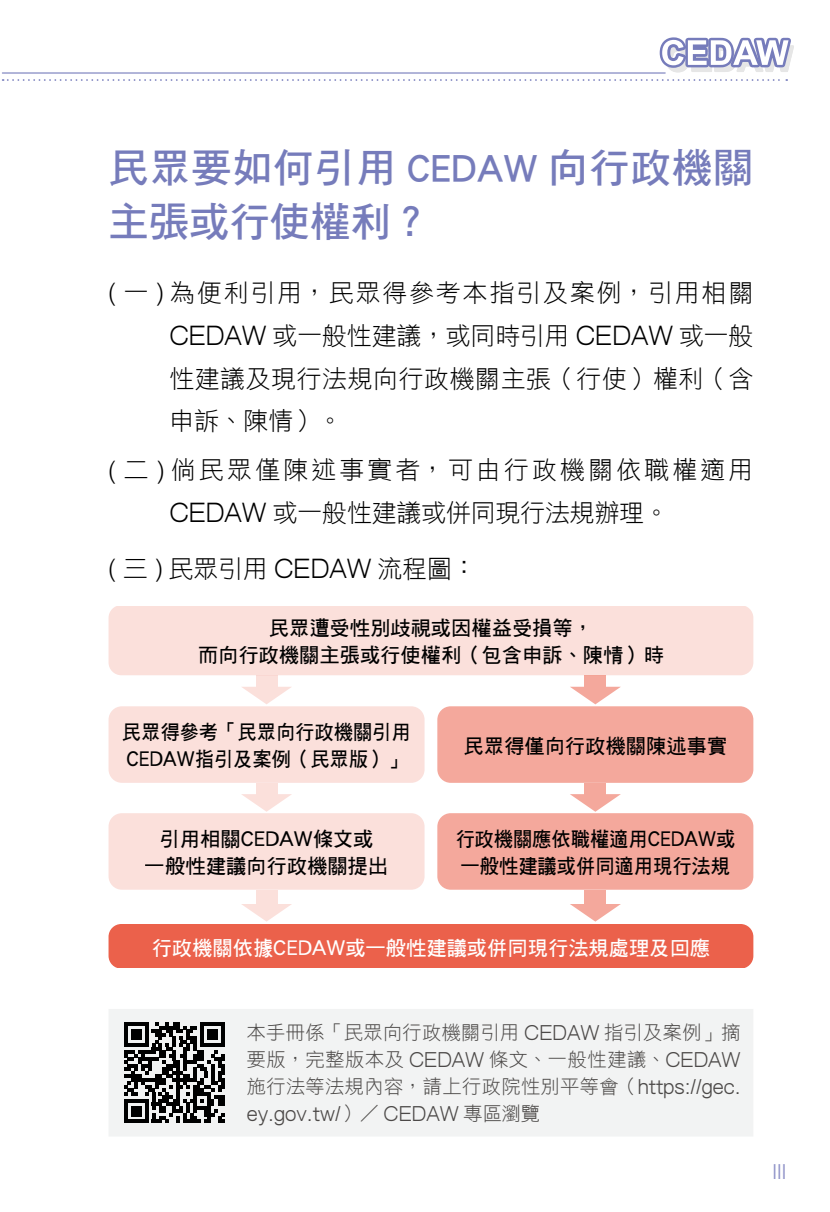
<style>
.page{position:relative;width:830px;height:1212px;background:#fff}
.page>*{position:absolute;margin:0;border:0;box-sizing:border-box;transform-origin:0 0}
.t1{font:40.5px/54px "DF Hei Std W7";letter-spacing:.005em;color:#767cbb}
.t2{font:24.75px/42.8px "DF Hei W3 WIN BF";letter-spacing:.03em;color:#000;text-align:justify}
.t3{font:24.75px/42.8px "DF Hei W3 WIN BF";letter-spacing:.13em;color:#000}
.t4{font:20.25px/27px "DF Hei W7 WINP BF";color:#000;text-align:center}
.t5{font:20.25px/27px "DF Hei W7 WINP BF";color:#000;scale:.95 1}
.t6{font:20.25px "DF Hei W7 WINP BF";color:#fff}
.t7{font:20.25px "Avant Garde";color:#9295c9}
.t8{font:19.12px/27px "DF Hei W3 WIN BF";letter-spacing:.025em;color:#4c4948;text-align:justify}
.t9{font:500 19.12px "AR Gothic 1";color:#4c4948}
.s1{font-family:"AR Gothic 1";font-weight:500}
.s2{font-family:"DF Hei W3 WIN BF";font-weight:400}
</style>
<div class="page">
<hr style="left:2px;top:72px;width:663px;height:2px;background:#767cbb">
<svg style="left:3px;top:37px;width:791px;height:44px"></svg>
<div style="left:108px;top:606px;width:645px;height:69px;background:#fbe0db;border-radius:13px"></div>
<div style="left:108px;top:924px;width:645px;height:43px;background:#eb614b;border-radius:13px"></div>
<div style="left:108px;top:706px;width:316px;height:77px;background:#fbe0db;border-radius:13px"></div>
<div style="left:437px;top:706px;width:316px;height:77px;background:#f4a89c;border-radius:13px"></div>
<div style="left:255px;top:675px;width:22px;height:12px;background:#fbe0db"></div>
<svg style="left:242px;top:687px;width:49px;height:17px"></svg>
<div style="left:255px;top:783px;width:22px;height:12px;background:#fbe0db"></div>
<svg style="left:241px;top:794px;width:51px;height:18px"></svg>
<div style="left:255px;top:890px;width:22px;height:14px;background:#fbe0db"></div>
<svg style="left:241px;top:904px;width:51px;height:17px"></svg>
<div style="left:108px;top:813px;width:316px;height:77px;background:#fbe0db;border-radius:13px"></div>
<div style="left:437px;top:813px;width:316px;height:77px;background:#f4a89c;border-radius:13px"></div>
<div style="left:584px;top:675px;width:22px;height:12px;background:#f4a89c"></div>
<svg style="left:570px;top:687px;width:50px;height:17px"></svg>
<div style="left:584px;top:783px;width:22px;height:12px;background:#f4a89c"></div>
<svg style="left:570px;top:794px;width:50px;height:18px"></svg>
<div style="left:584px;top:890px;width:22px;height:14px;background:#f4a89c"></div>
<svg style="left:570px;top:904px;width:50px;height:17px"></svg>
<div style="left:109px;top:1009px;width:644px;height:127px;background:#f2f3f3"></div>
<svg style="left:124px;top:1022px;width:101px;height:101px"></svg>
<h1 class="t1" style="left:108px;top:139px;width:646px">民眾要如何引用 CEDAW 向行政機關主張或行使權利？</h1>
<p class="t2" style="left:169px;top:271px;width:585px;text-indent:-61px"><span class="s1">(</span> 一 <span class="s1">)</span> 為便利引用，民眾得參考本指引及案例，引用相關<span class="s1">CEDAW</span> 或一般性建議，或同時引用 <span class="s1">CEDAW</span> 或一般性建議及現行法規向行政機關主張（行使）權利（含申訴、陳情）。</p>
<p class="t3" style="left:169px;top:449px;width:585px;text-indent:-61px"><span class="s1">(</span> 二 <span class="s1">)</span> 倘民眾僅陳述事實者，可由行政機關依職權適用<br><span class="s1">CEDAW</span> 或一般性建議或併同現行法規辦理。</p>
<p class="t2" style="left:108px;top:547px;width:369px"><span class="s1">(</span> 三 <span class="s1">)</span> 民眾引用 <span class="s1">CEDAW</span> 流程圖：</p>
<p class="t4" style="left:198px;top:614px;width:467px">民眾遭受性別歧視或因權益受損等，<br>而向行政機關主張或行使權利（包含申訴、陳情）時</p>
<p class="t5" style="left:122px;top:718px;width:305px">民眾得參考「民眾向行政機關引用<br>CEDAW指引及案例（民眾版）」</p>
<p class="t4" style="left:463px;top:732px;width:265px">民眾得僅向行政機關陳述事實</p>
<p class="t4" style="left:145px;top:825px;width:244px">引用相關CEDAW條文或<br>一般性建議向行政機關提出</p>
<p class="t5" style="left:455px;top:825px;width:296px">行政機關應依職權適用CEDAW或一般性建議或併同適用現行法規</p>
<p class="t6" style="left:152px;top:937px;width:559px">行政機關依據CEDAW或一般性建議或併同現行法規處理及回應</p>
<p class="t8" style="left:247px;top:1019px;width:495px">本手冊係「民眾向行政機關引用 <span class="s1">CEDAW</span> 指引及案例」摘要版，完整版本及 <span class="s1">CEDAW</span> 條文、一般性建議、<span class="s1">CEDAW</span>施行法等法規內容，請上行政院性別平等會（<span class="s1">https://gec.</span></p>
<p class="t9" style="left:247px;top:1105px;width:294px">ey.gov.tw/<span class="s2">）／</span> CEDAW <span class="s2">專區瀏覽</span></p>
<p class="t7" style="left:772px;top:1159px;width:15px">III</p>
</div>
